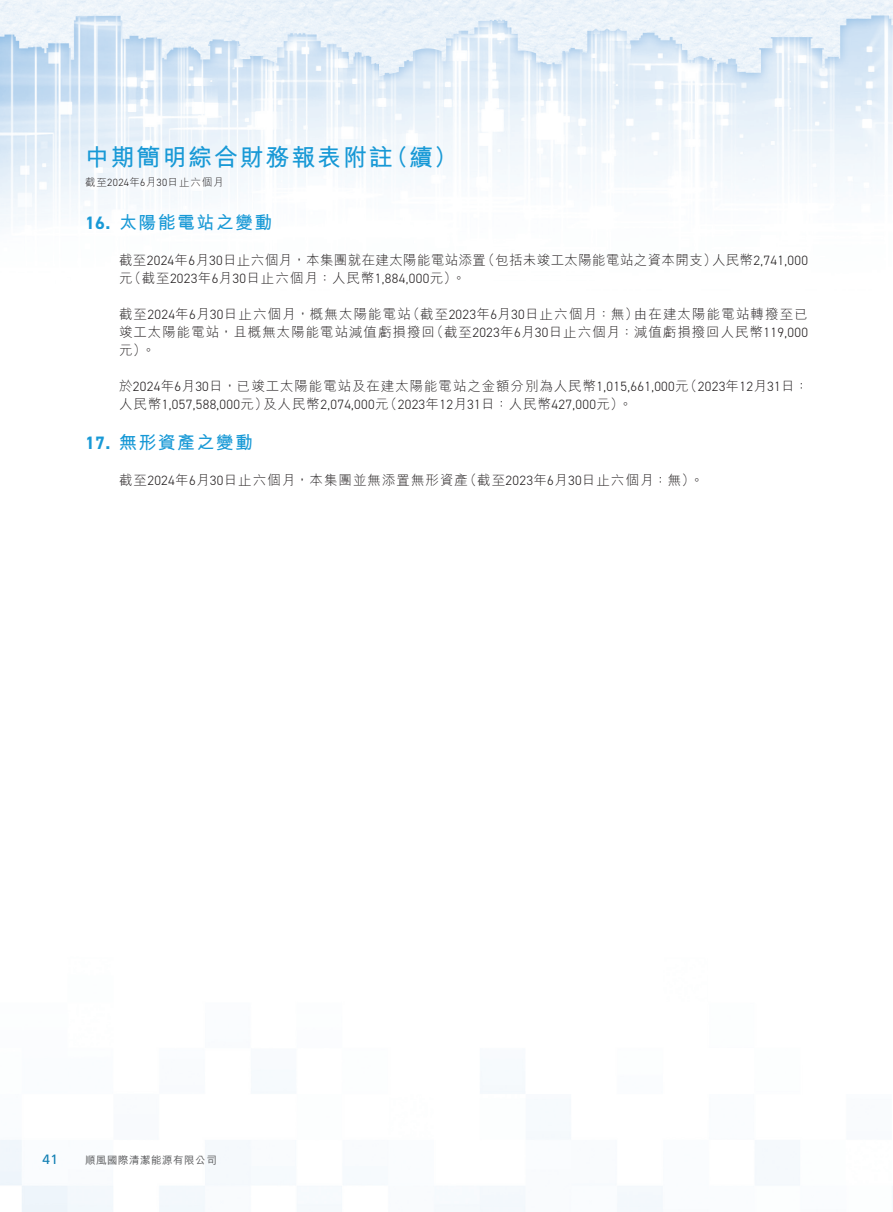
<style>
.page{position:relative;width:893px;height:1212px;background:#fff}
.page>*{position:absolute;margin:0;border:0;box-sizing:border-box;transform-origin:0 0}
.t1{font:700 24px "M Hei HK";letter-spacing:.075em;color:#1899d6}
.t2{font:700 18px "M Hei HK";letter-spacing:.075em;color:#1899d6}
.t3{font:700 18px "DIN2014";color:#1899d6}
.t4{font:300 13.5px/18px "M Hei HK";letter-spacing:.07em;color:#231f20}
.t5{font:300 13.5px "DIN2014";letter-spacing:.025em;color:#231f20}
.t6{font:300 13.5px/18px "M Hei HK";letter-spacing:.025em;color:#231f20}
.t7{font:13.5px "Frutiger LT Std";color:#1481b4}
.t8{font:300 10.5px "M Hei HK";letter-spacing:.085em;color:#231f20}
.t9{font:500 10.5px "M Hei HK";letter-spacing:.05em;color:#57585a}
.s1{font-family:"DIN2014"}
.s2{font-family:"M Hei HK"}
</style>
<div class="page">
<img style="left:0;top:0;width:893px;height:1212px">
<h1 class="t1" style="left:85px;top:140px;width:309px">中期簡明綜合財務報表附註</h1>
<p class="t8" style="left:85px;top:176px;width:140px">截至<span class="s1">2024</span>年月<span class="s1">6 30</span>日止六個月</p>
<h2 class="t2" style="left:119px;top:209px;width:155px">太陽能電站之變動</h2>
<h2 class="t3" style="left:85px;top:210px;width:27px">16.</h2>
<h1 class="t1" style="left:384px;top:140px;width:75px">（續(</h1>
<p class="t6" style="left:481px;top:251px;width:237px">（包括未竣工太陽能電站之資本開支）</p>
<p class="t6" style="left:452px;top:251px;width:35px;text-indent:-333px">截至<span class="s1">2024</span>年月<span class="s1">6 30</span>日止六個月，本集團就在建太陽能電站添置。</p>
<p class="t5" style="left:712px;top:252px;width:97px"><span class="s2">人民幣</span>2,741,000</p>
<p class="t4" style="left:128px;top:269px;width:331px">（截至<span class="s1">2023</span>年月<span class="s1">6 30</span>日止六個月：人民幣<span class="s1">1,884,000</span>元(</p>
<p class="t4" style="left:119px;top:269px;width:15px">元</p>
<p class="t4" style="left:406px;top:305px;width:234px">（截至<span class="s1">2023</span>年月<span class="s1">6 30</span>日止六個月：無）</p>
<p class="t4" style="left:119px;top:305px;width:293px">截至<span class="s1">2024</span>年月<span class="s1">6 30</span>日止六個月，概無太陽能電站</p>
<p class="t4" style="left:634px;top:305px;width:176px">由在建太陽能電站轉撥至已</p>
<h2 class="t3" style="left:85px;top:431px;width:27px">17.</h2>
<p class="t4" style="left:430px;top:323px;width:379px">（截至<span class="s1">2023</span>年月<span class="s1">6 30</span>日止六個月：減值虧損撥回人民幣<span class="s1">119,000</span></p>
<p class="t4" style="left:142px;top:323px;width:295px;text-indent:-23px">竣工太陽能電站，且概無太陽能電站減值虧損撥回。</p>
<p class="t4" style="left:119px;top:341px;width:29px">元(</p>
<p class="t5" style="left:684px;top:378px;width:126px"><span class="s2">（</span>2023<span class="s2">年</span>12<span class="s2">月</span>31<span class="s2">日：</span></p>
<p class="t4" style="left:619px;top:377px;width:71px;text-indent:-500px">於<span class="s1">2024</span>年月<span class="s1">6 30</span>日，已竣工太陽能電站及在建太陽能電站之金額分別為人民幣<span class="s1">1,015,661,000</span>元。</p>
<p class="t5" style="left:119px;top:396px;width:150px"><span class="s2">人民幣</span>1,057,588,000<span class="s2">元）</span></p>
<h2 class="t2" style="left:119px;top:429px;width:136px">無形資產之變動</h2>
<p class="t5" style="left:384px;top:396px;width:241px"><span class="s2">（</span>2023<span class="s2">年</span>12<span class="s2">月</span>31<span class="s2">日：人民幣</span>427,000<span class="s2">元(</span></p>
<p class="t5" style="left:263px;top:396px;width:127px"><span class="s2">及人民幣</span>2,074,000<span class="s2">元</span></p>
<p class="t4" style="left:463px;top:471px;width:233px">（截至<span class="s1">2023</span>年月<span class="s1">6 30</span>日止六個月：無(</p>
<p class="t4" style="left:119px;top:471px;width:351px">截至<span class="s1">2024</span>年月<span class="s1">6 30</span>日止六個月，本集團並無添置無形資產</p>
<p class="t4" style="left:690px;top:471px;width:15px">。</p>
<p class="t7" style="left:43px;top:1151px;width:17px">41</p>
<p class="t9" style="left:85px;top:1152px;width:133px">順風國際清潔能源有限公司</p>
</div>
